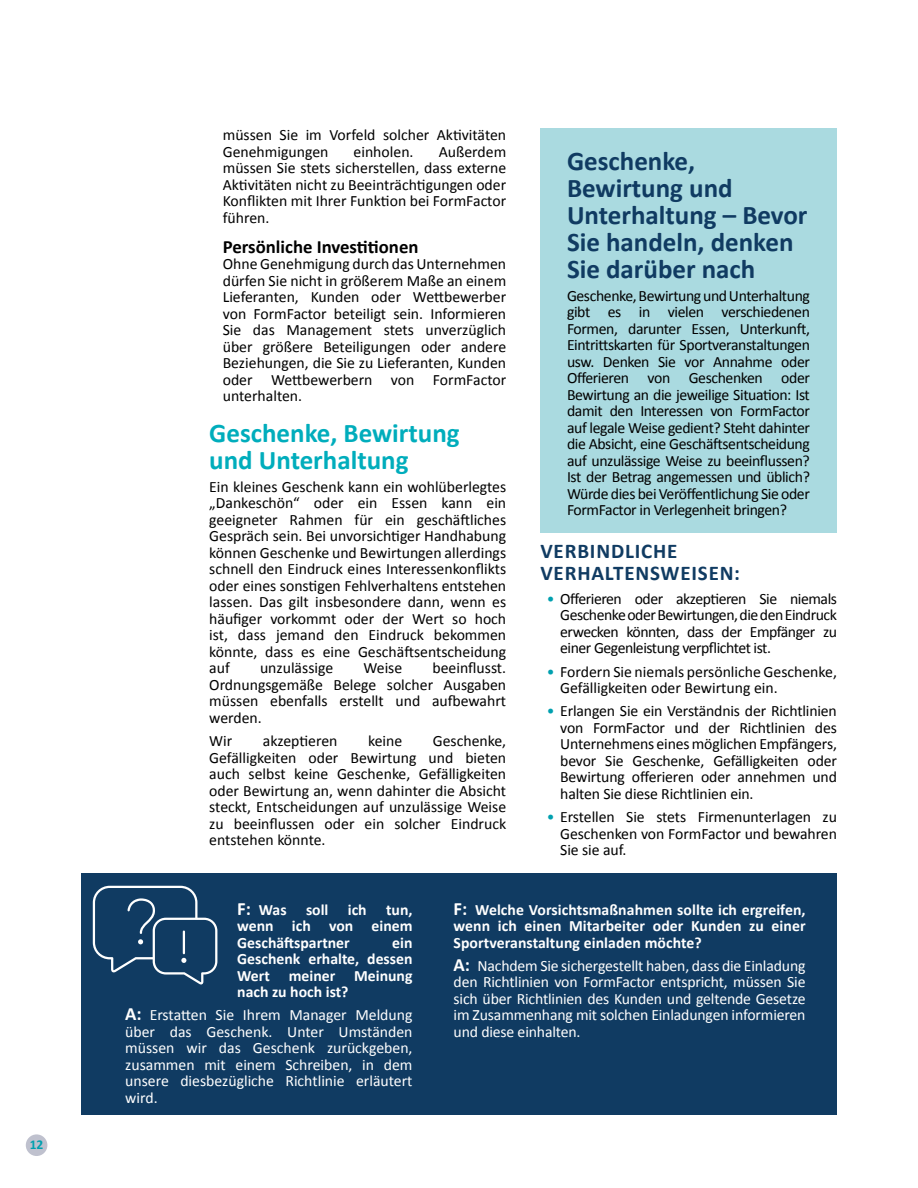
<style>
.page{position:relative;width:918px;height:1188px;background:#fff}
.page>*{position:absolute;margin:0;border:0;box-sizing:border-box;transform-origin:0 0}
.t1{font:700 27px/27px "Calibri";color:#103b62}
.t2{font:700 27px/27px "Calibri";color:#00adbc}
.t3{font:700 21px/22.5px "Calibri";letter-spacing:.04em;color:#103b62}
.t4{font:700 18.75px "Calibri";color:#000}
.t5{font:15.75px/16.5px "Calibri";color:#000;text-align:justify}
.t6{font:15.75px/16.5px "Calibri";letter-spacing:-.01em;color:#fff;text-align:justify}
.t7{font:700 15.75px/16.5px "Calibri";color:#fff;text-align:justify}
.t8{font:700 13.5px "Calibri";color:#00a0af}
.s1{color:#00a0af}
.s2{font-size:18.75px}
.s3{font-weight:700;font-size:18.75px}
</style>
<div class="page">
<div style="left:26px;top:1134px;width:21px;height:22px;background:#bfc1ce;border-radius:50%"></div>
<div style="left:81px;top:873px;width:756px;height:242px;background:#103b62"></div>
<div style="left:540px;top:128px;width:297px;height:404px;background:#aadae0"></div>
<svg style="left:93px;top:886px;width:124px;height:99px"></svg>
<p class="t8" style="left:30px;top:1136px;width:15px">12</p>
<p class="t5" style="left:223px;top:127px;width:285px">müssen Sie im Vorfeld solcher Aktivitäten<br>Genehmigungen</p>
<p class="t5" style="left:223px;top:143px;width:285px;text-indent:216px">Außerdem müssen Sie stets sicherstellen, dass externe Aktivitäten nicht zu Beeinträchtigungen oder Konflikten mit Ihrer Funktion bei FormFactor führen.</p>
<p class="t4" style="left:223px;top:235px;width:197px">Persönliche Investitionen</p>
<p class="t5" style="left:223px;top:256px;width:285px">Ohne Genehmigung durch das Unternehmen dürfen Sie nicht in größerem Maße an einem Lieferanten, Kunden oder Wettbewerber von FormFactor beteiligt sein. Informieren Sie das Management stets unverzüglich über größere Beteiligungen oder andere Beziehungen, die Sie zu Lieferanten, Kunden oder Wettbewerbern von FormFactor unterhalten.</p>
<h1 class="t2" style="left:209px;top:418px;width:252px">Geschenke, Bewirtung und Unterhaltung</h1>
<p class="t5" style="left:209px;top:478px;width:299px">Ein kleines Geschenk kann ein wohlüberlegtes „Dankeschön“ oder ein Essen kann ein geeigneter Rahmen für ein geschäftliches Gespräch sein. Bei unvorsichtiger Handhabung können Geschenke und Bewirtungen allerdings schnell den Eindruck eines Interessenkonflikts oder eines sonstigen Fehlverhaltens entstehen lassen. Das gilt insbesondere dann, wenn es häufiger vorkommt oder der Wert so hoch ist, dass jemand den Eindruck bekommen könnte, dass es eine Geschäftsentscheidung auf</p>
<p class="t5" style="left:354px;top:143px;width:61px">einholen.</p>
<p class="t5" style="left:209px;top:660px;width:298px;text-indent:223px">beeinflusst.<br>Ordnungsgemäße Belege solcher Ausgaben müssen ebenfalls erstellt und aufbewahrt werden.</p>
<p class="t5" style="left:209px;top:733px;width:25px">Wir</p>
<p class="t5" style="left:263px;top:733px;width:76px">akzeptieren</p>
<p class="t5" style="left:368px;top:733px;width:36px">keine</p>
<p class="t5" style="left:260px;top:660px;width:75px">unzulässige</p>
<p class="t5" style="left:363px;top:660px;width:40px">Weise</p>
<p class="t5" style="left:209px;top:733px;width:299px;text-indent:224px">Geschenke, Gefälligkeiten oder Bewirtung und bieten auch selbst keine Geschenke, Gefälligkeiten oder Bewirtung an, wenn dahinter die Absicht steckt, Entscheidungen auf unzulässige Weise zu beeinflussen oder ein solcher Eindruck entstehen könnte.</p>
<h1 class="t1" style="left:567px;top:146px;width:242px">Geschenke,<br>Bewirtung und<br>Unterhaltung – Bevor<br>Sie handeln, denken<br>Sie darüber nach</h1>
<p class="t5" style="left:567px;top:287px;width:245px">Geschenke, Bewirtung und Unterhaltung gibt es in vielen verschiedenen Formen, darunter Essen, Unterkunft, Eintrittskarten für Sportveranstaltungen usw. Denken Sie vor Annahme oder Offerieren von Geschenken oder Bewirtung an die jeweilige Situation: Ist damit den Interessen von FormFactor auf legale Weise gedient? Steht dahinter die Absicht, eine Geschäftsentscheidung auf unzulässige Weise zu beeinflussen?<br>Ist der Betrag angemessen und üblich?<br>Würde dies bei Veröffentlichung Sie oder FormFactor in Verlegenheit bringen?</p>
<h2 class="t3" style="left:540px;top:539px;width:201px">VERBINDLICHE<br>VERHALTENSWEISEN:</h2>
<p class="t5" style="left:560px;top:590px;width:278px;text-indent:-13px"><span class="s1">•</span> Offerieren oder akzeptieren Sie niemals Geschenke oder Bewirtungen, die den Eindruck erwecken könnten, dass der Empfänger zu einer Gegenleistung verpflichtet ist.</p>
<p class="t5" style="left:560px;top:663px;width:278px;text-indent:-13px"><span class="s1">•</span> Fordern Sie niemals persönliche Geschenke,<br>Gefälligkeiten oder Bewirtung ein.</p>
<p class="t5" style="left:560px;top:703px;width:278px;text-indent:-13px"><span class="s1">•</span> Erlangen Sie ein Verständnis der Richtlinien von FormFactor und der Richtlinien des Unternehmens eines möglichen Empfängers, bevor Sie Geschenke, Gefälligkeiten oder Bewirtung offerieren oder annehmen und halten Sie diese Richtlinien ein.</p>
<p class="t5" style="left:560px;top:809px;width:278px;text-indent:-13px"><span class="s1">•</span> Erstellen Sie stets Firmenunterlagen zu Geschenken von FormFactor und bewahren Sie sie auf.</p>
<p class="t7" style="left:237px;top:900px;width:177px"><span class="s2">F:</span> Was soll ich tun, wenn ich von einem Geschäftspartner</p>
<p class="t7" style="left:237px;top:933px;width:177px;text-indent:155px">ein Geschenk erhalte, dessen Wert meiner Meinung nach zu hoch ist?</p>
<p class="t6" style="left:125px;top:1007px;width:289px"><span class="s3">A:</span> Erstatten Sie Ihrem Manager Meldung über das Geschenk. Unter Umständen müssen wir das Geschenk zurückgeben, zusammen mit einem Schreiben, in dem unsere diesbezügliche Richtlinie erläutert wird.</p>
<p class="t7" style="left:454px;top:900px;width:354px"><span class="s2">F:</span> Welche Vorsichtsmaßnahmen sollte ich ergreifen, wenn ich einen Mitarbeiter oder Kunden zu einer Sportveranstaltung einladen möchte?</p>
<p class="t6" style="left:454px;top:957px;width:354px"><span class="s3">A:</span> Nachdem Sie sichergestellt haben, dass die Einladung den Richtlinien von FormFactor entspricht, müssen Sie sich über Richtlinien des Kunden und geltende Gesetze im Zusammenhang mit solchen Einladungen informieren und diese einhalten.</p>
</div>
